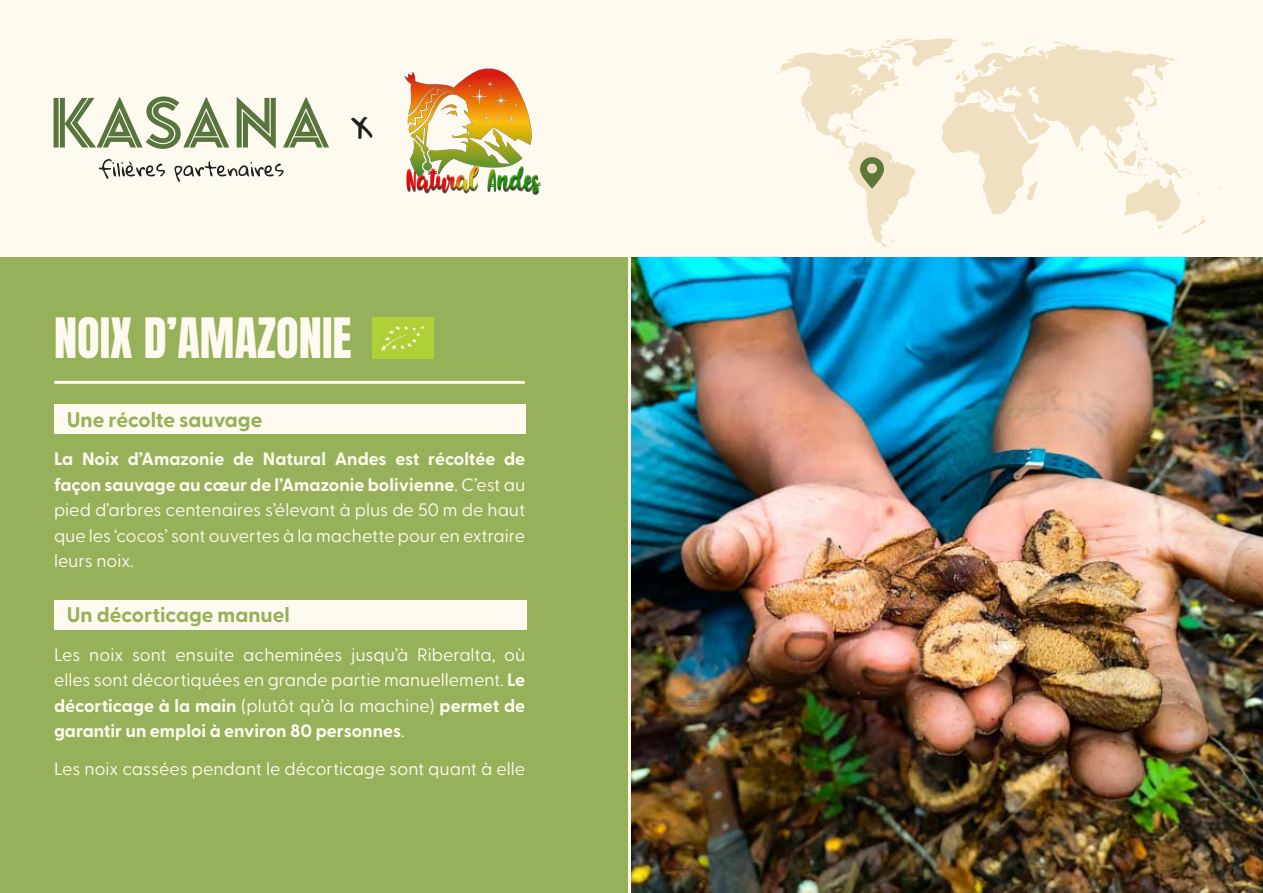
<style>
.page{position:relative;width:1263px;height:893px;background:#fffaef}
.page>*{position:absolute;margin:0;border:0;box-sizing:border-box;transform-origin:0 0}
.t1{font:46.5px "Anton";color:#fffaef}
.t2{font:42px "Gloria Hallelujah";color:#231f20}
.t3{font:700 21px "Greycliff CF";color:#96b15a}
.t4{font:18px/25.5px "Greycliff CF";color:#fffaef;text-align:justify}
.s1{font-weight:700}
</style>
<div class="page">
<div style="left:0;top:257px;width:627px;height:636px;background:#96b15a"></div>
<div style="left:54px;top:404px;width:471px;height:30px;background:#fffaef"></div>
<div style="left:54px;top:600px;width:473px;height:30px;background:#fffaef"></div>
<svg style="left:776px;top:38px;width:459px;height:209px"></svg>
<svg style="left:860px;top:157px;width:24px;height:31px"></svg>
<svg style="left:54px;top:96px;width:175px;height:53px"></svg>
<svg style="left:237px;top:97px;width:39px;height:51px"></svg>
<svg style="left:283px;top:97px;width:46px;height:51px"></svg>
<svg style="left:99px;top:159px;width:66px;height:20px"></svg>
<svg style="left:174px;top:161px;width:109px;height:21px"></svg>
<img style="left:405px;top:68px;width:136px;height:127px">
<img style="left:631px;top:257px;width:632px;height:636px">
<hr style="left:56px;top:381px;width:468px;height:3px;background:#fffaef">
<img style="left:373px;top:318px;width:60px;height:40px">
<p class="t2" style="left:352px;top:100px;width:22px">x</p>
<p class="t1" style="left:54px;top:314px;width:299px">NOIX D’AMAZONIE</p>
<p class="t3" style="left:67px;top:407px;width:197px">Une récolte sauvage</p>
<p class="t4" style="left:54px;top:446px;width:473px"><span class="s1">La Noix d’Amazonie de Natural Andes est récoltée de façon sauvage au cœur de l’Amazonie bolivienne</span>. C’est au pied d’arbres centenaires s’élevant à plus de 50 m de haut que les ‘cocos’ sont ouvertes à la machette pour en extraire leurs noix.</p>
<p class="t3" style="left:67px;top:602px;width:225px">Un décorticage manuel</p>
<p class="t4" style="left:54px;top:642px;width:473px">Les noix sont ensuite acheminées jusqu’à Riberalta, où elles sont décortiquées en grande partie manuellement. <span class="s1">Le décorticage à la main</span> (plutôt qu’à la machine) <span class="s1">permet de garantir un emploi à environ 80 personnes</span>.</p>
<p class="t4" style="left:54px;top:756px;width:473px">Les noix cassées pendant le décorticage sont quant à elle</p>
</div>
